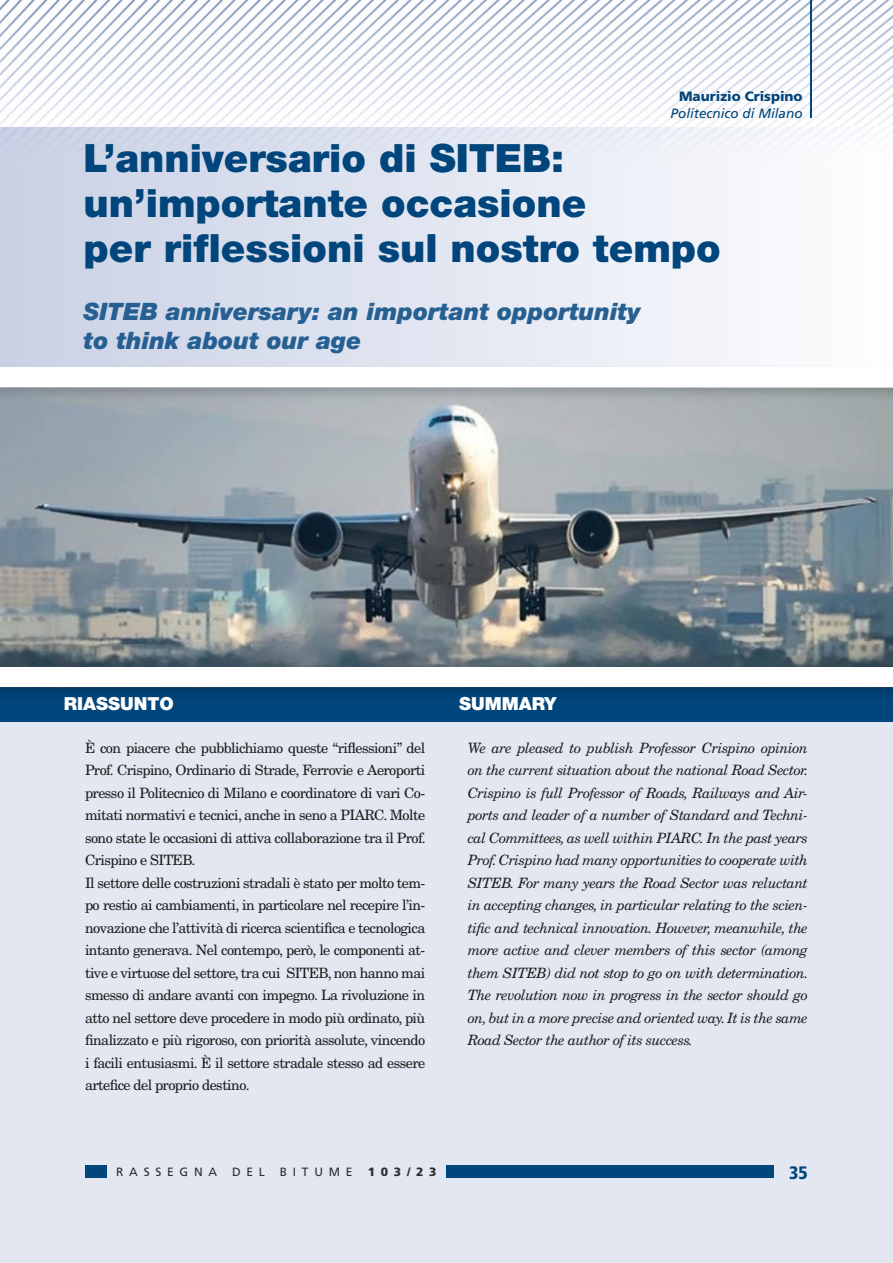
<style>
.page{position:relative;width:893px;height:1263px;background:#fff}
.page>*{position:absolute;margin:0;border:0;box-sizing:border-box;transform-origin:0 0}
.t1{font:900 39px/45px "Helvetica Neue";color:#00457b}
.t2{font:italic 900 24px/28.8px "Helvetica Neue";color:#265f92}
.t3{font:900 18px "Helvetica Neue";color:#fcfcfc}
.t4{font:900 18px "Helvetica Neue";color:#fff}
.t5{font:900 condensed 18px "Frutiger";color:#00457b}
.t6{font:14.25px/22.5px "New Century Schlbk";letter-spacing:-.04em;color:#1d1d1b}
.t7{font:italic 14.25px/22.5px "New Century Schlbk";letter-spacing:-.03em;color:#1d1d1b;text-align:justify}
.t8{font:italic 13.5px "Frutiger";color:#00457b}
.t9{font:900 13.5px "Frutiger";color:#00457b}
.t10{font:12px "Frutiger";letter-spacing:.48em;color:#2c2d2f}
.t11{font:900 12px "Frutiger";color:#1d1d1b}
.s1{color:#f5f5f5}
.s2{color:#fcfcfc}
</style>
<div class="page">
<div style="left:0;top:166px;width:893px;height:198px;background:linear-gradient(to right,#c9d1e5,#fdfdff)"></div>
<div style="left:0;top:721px;width:893px;height:542px;background:#e2e7f2"></div>
<div style="left:117px;top:1167px;width:235px;height:9px;background:#e2e7f2"></div>
<div style="left:358px;top:1167px;width:78px;height:9px;background:#e2e7f2"></div>
<div style="left:790px;top:1166px;width:17px;height:13px;background:#e2e7f2"></div>
<div style="left:85px;top:1165px;width:21px;height:13px;background:#00457b"></div>
<div style="left:446px;top:1165px;width:328px;height:13px;background:#00457b"></div>
<img style="left:0;top:364px;width:893px;height:303px">
<img style="left:0;top:0;width:893px;height:166px">
<hr style="left:810px;top:0;width:1px;height:118px;background:#00457b">
<img style="left:0;top:389px;width:893px;height:13px">
<div style="left:0;top:368px;width:893px;height:19px;background:#fff"></div>
<div style="left:0;top:687px;width:893px;height:34px;background:#00457b"></div>
<p class="t9" style="left:679px;top:89px;width:125px">Maurizio Crispino</p>
<p class="t8" style="left:671px;top:107px;width:134px">Politecnico di Milano</p>
<h1 class="t1" style="left:84px;top:140px;width:639px">L’anniversario di SITEB: un’importante occasione<br>per riflessioni sul nostro tempo</h1>
<h2 class="t2" style="left:84px;top:300px;width:559px">SITEB anniversary: an important opportunity to think about our age</h2>
<p class="t3" style="left:64px;top:697px;width:112px">RIASSUNTO</p>
<p class="t4" style="left:459px;top:697px;width:99px"><span class="s1">S</span><span class="s2">U</span>MMARY</p>
<p class="t6" style="left:85px;top:738px;width:342px">È con piacere che pubblichiamo queste “riflessioni” del Prof. Crispino, Ordinario di Strade, Ferrovie e Aeroporti presso il Politecnico di Milano e coordinatore di vari Co&shy;mitati normativi e tecnici, anche in seno a PIARC. Molte sono state le occasioni di attiva collaborazione tra il Prof.<br>Crispino e SITEB.<br>Il settore delle costruzioni stradali è stato per molto tem&shy;po restio ai cambiamenti, in particolare nel recepire l’in&shy;novazione che l’attività di ricerca scientifica e tecnologica intanto generava. Nel contempo, però, le componenti at&shy;tive e virtuose del settore, tra cui SITEB, non hanno mai smesso di andare avanti con impegno. La rivoluzione in atto nel settore deve procedere in modo più ordinato, più finalizzato e più rigoroso, con priorità assolute, vincendo i facili entusiasmi. È il settore stradale stesso ad essere artefice del proprio destino.</p>
<p class="t7" style="left:468px;top:738px;width:342px">We are pleased to publish Professor Crispino opinion on the current situation about the national Road Sector.<br>Crispino is full Professor of Roads, Railways and Air&shy;ports and leader of a number of Standard and Techni&shy;cal Committees, as well within PIARC. In the past years Prof. Crispino had many opportunities to cooperate with SITEB. For many years the Road Sector was reluctant in accepting changes, in particular relating to the scien&shy;tific and technical innovation. However, meanwhile, the more active and clever members of this sector (among them SITEB) did not stop to go on with determination.<br>The revolution now in progress in the sector should go on, but in a more precise and oriented way. It is the same Road Sector the author of its success.</p>
<p class="t10" style="left:116px;top:1167px;width:238px">RASSEGNA DEL BITUME</p>
<p class="t11" style="left:368px;top:1164px;width:70px">103/23</p>
<p class="t5" style="left:789px;top:1162px;width:20px">35</p>
</div>
